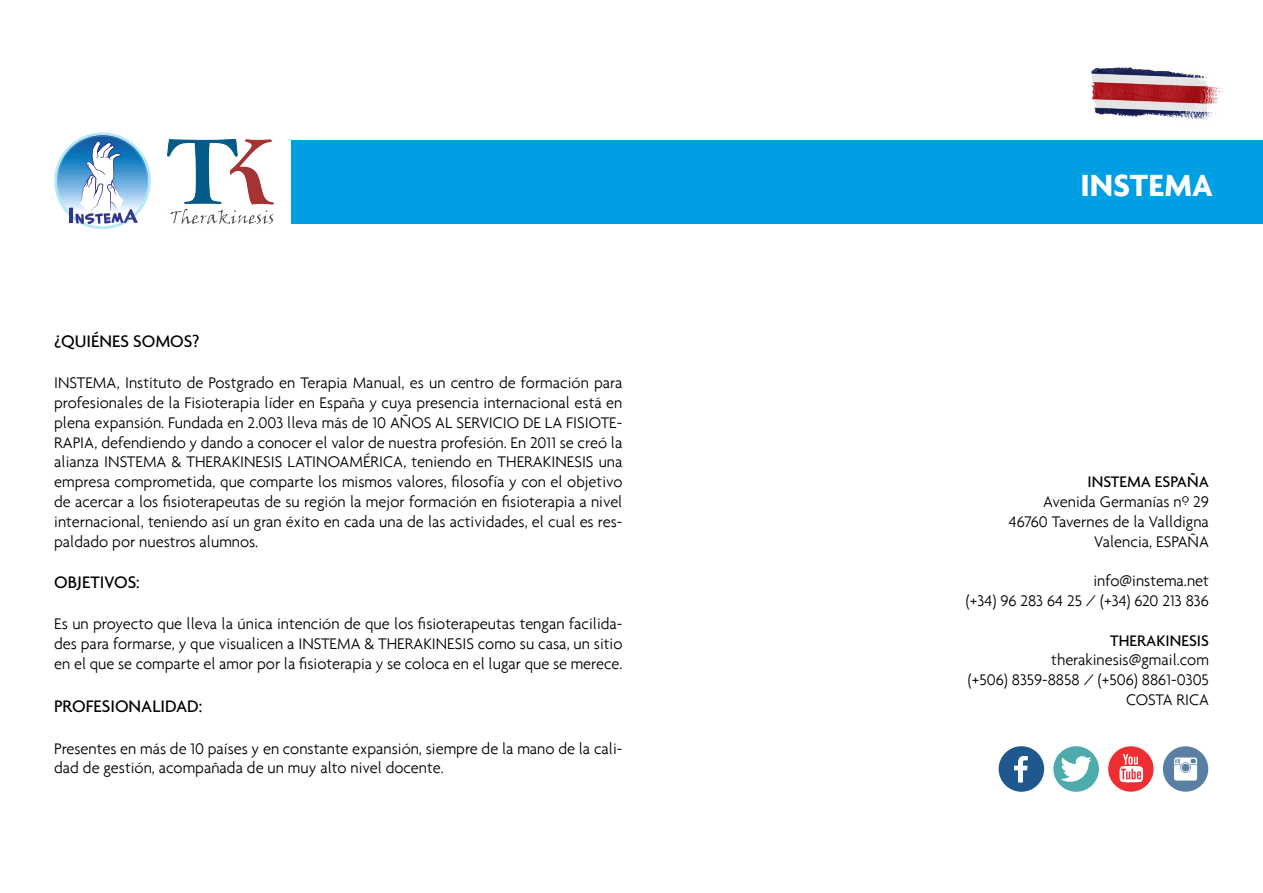
<style>
.page{position:relative;width:1263px;height:893px;background:#fff}
.page>*{position:absolute;margin:0;border:0;box-sizing:border-box;transform-origin:0 0}
.t1{font:700 33px "Agenda";color:#fff}
.t2{font:500 18px "Agenda";color:#000}
.t3{font:300 16.5px/19.8px "Agenda";color:#000;text-align:right}
.t4{font:500 16.5px "Agenda";color:#000}
</style>
<div class="page">
<img style="left:1091px;top:67px;width:132px;height:53px">
<img style="left:167px;top:139px;width:107px;height:85px">
<svg style="left:54px;top:132px;width:97px;height:97px"></svg>
<div style="left:291px;top:140px;width:972px;height:83px;background:#009fe3"></div>
<div style="left:1108px;top:746px;width:45px;height:46px;background:#ed2e33;border-radius:50%"></div>
<svg style="left:1119px;top:754px;width:24px;height:29px"></svg>
<div style="left:998px;top:746px;width:46px;height:46px;background:#1f578f;border-radius:50%"></div>
<svg style="left:1014px;top:756px;width:14px;height:26px"></svg>
<div style="left:1053px;top:746px;width:46px;height:46px;background:#4dabab;border-radius:50%"></div>
<svg style="left:1061px;top:756px;width:30px;height:26px"></svg>
<div style="left:1163px;top:746px;width:45px;height:46px;background:#5980a3;border-radius:50%"></div>
<svg style="left:1174px;top:757px;width:23px;height:23px"></svg>
<p class="t2" style="left:54px;top:330px;width:147px">¿QUIÉNES SOMOS?</p>
<p class="t3" style="left:54px;top:373px;width:570px;text-align:justify">INSTEMA, Instituto de Postgrado en Terapia Manual, es un centro de formación para profesionales de la Fisioterapia líder en España y cuya presencia internacional está en plena expansión. Fundada en 2.003 lleva más de 10 AÑOS AL SERVICIO DE LA FISIOTE-RAPIA, defendiendo y dando a conocer el valor de nuestra profesión. En 2011 se creó la alianza INSTEMA &amp; THERAKINESIS LATINOAMÉRICA, teniendo en THERAKINESIS una empresa comprometida, que comparte los mismos valores, filosofía y con el objetivo de acercar a los fisioterapeutas de su región la mejor formación en fisioterapia a nivel internacional, teniendo así un gran éxito en cada una de las actividades, el cual es res&shy;paldado por nuestros alumnos.</p>
<p class="t2" style="left:54px;top:571px;width:87px">OBJETIVOS:</p>
<p class="t3" style="left:54px;top:614px;width:570px;text-align:justify">Es un proyecto que lleva la única intención de que los fisioterapeutas tengan facilida&shy;des para formarse, y que visualicen a INSTEMA &amp; THERAKINESIS como su casa, un sitio en el que se comparte el amor por la fisioterapia y se coloca en el lugar que se merece.</p>
<p class="t2" style="left:54px;top:695px;width:150px">PROFESIONALIDAD:</p>
<p class="t3" style="left:54px;top:738px;width:570px;text-align:left">Presentes en más de 10 países y en constante expansión, siempre de la mano de la cali&shy;dad de gestión, acompañada de un muy alto nivel docente.</p>
<h1 class="t1" style="left:1080px;top:165px;width:134px">INSTEMA</h1>
<p class="t4" style="left:1087px;top:472px;width:123px">INSTEMA ESPAÑA</p>
<p class="t3" style="left:1009px;top:492px;width:202px">Avenida Germanías nº 29<br>46760 Tavernes de la Valldigna<br>Valencia, ESPAÑA</p>
<p class="t3" style="left:966px;top:571px;width:245px">info@instema.net<br>(+34) 96 283 64 25 / (+34) 620 213 836</p>
<p class="t4" style="left:1110px;top:630px;width:100px">THERAKINESIS</p>
<p class="t3" style="left:968px;top:650px;width:243px">therakinesis@gmail.com<br>(+506) 8359-8858 / (+506) 8861-0305<br>COSTA RICA</p>
</div>
